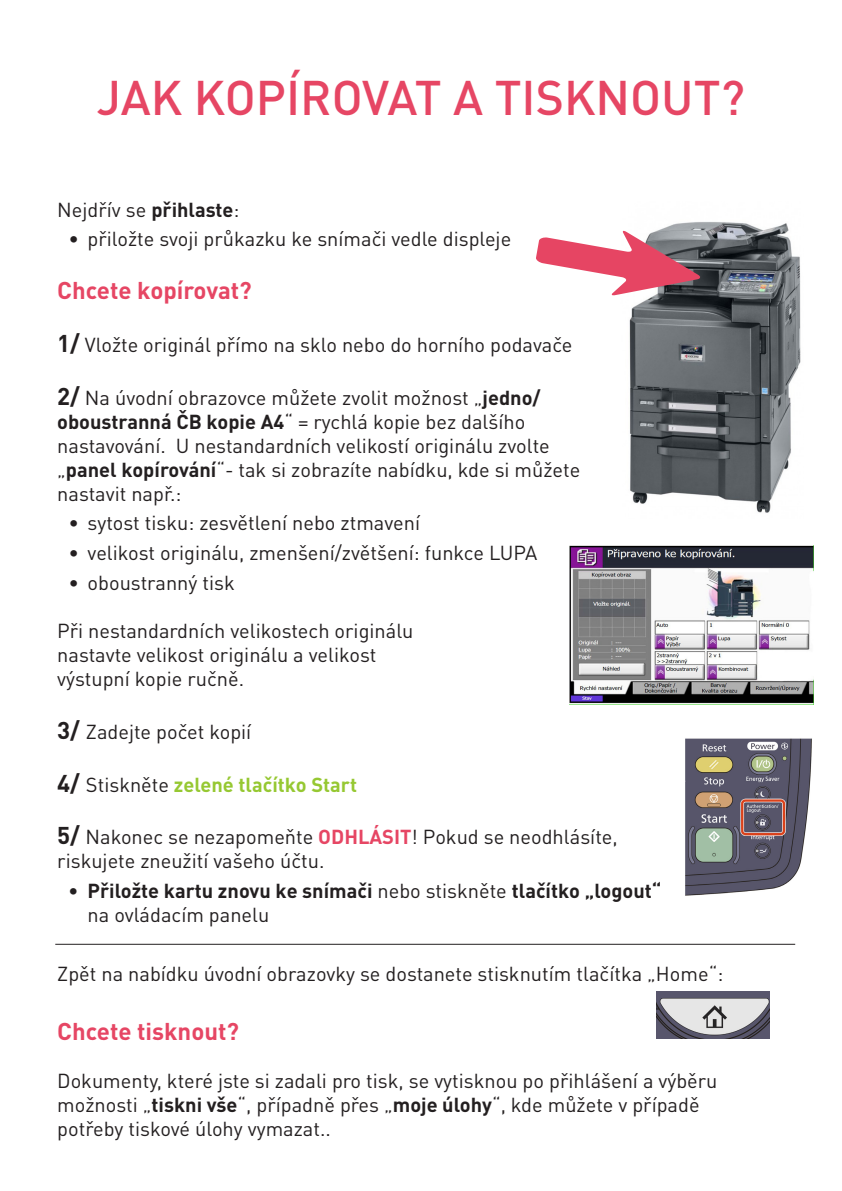
<style>
.page{position:relative;width:842px;height:1191px;background:#fff}
.page>*{position:absolute;margin:0;border:0;box-sizing:border-box;transform-origin:0 0}
.t1{font:500 48px "DIN Pro";color:#e64664}
.t2{font:700 24px "DIN Pro";color:#e64664}
.odrážky{font:20px/24px "DIN Pro";color:#231f20}
.t3{font:700 20px/24px "DIN Pro";color:#231f20}
.t4{font:700 20px "DIN Pro";color:#96c832}
.s1{font-weight:700}
.s2{font-weight:700;font-size:24px}
.s3{font-size:24px;color:#231f20}
.s4{font-weight:400;color:#231f20}
.s5{font-weight:700;color:#e64664}
.s6{font-weight:400}
</style>
<div class="page">
<img style="left:629px;top:222px;width:172px;height:291px">
<svg style="left:536px;top:230px;width:165px;height:66px"></svg>
<img style="left:569px;top:546px;width:244px;height:158px">
<img style="left:685px;top:738px;width:127px;height:158px">
<hr style="left:55px;top:944px;width:740px;height:1px;background:#231f20">
<img style="left:656px;top:991px;width:113px;height:47px">
<p class="t1" style="left:97px;top:65px;width:650px">JAK KOPÍROVAT A TISKNOUT?</p>
<p class="odrážky" style="left:57px;top:196px;width:184px">Nejdřív se <span class="s1">přihlaste</span>:</p>
<p class="odrážky" style="left:69px;top:226px;width:444px">• přiložte svoji průkazku ke snímači vedle displeje</p>
<p class="t2" style="left:57px;top:274px;width:196px">Chcete kopírovat?</p>
<p class="odrážky" style="left:57px;top:332px;width:517px"><span class="s2">1/</span> Vložte originál přímo na sklo nebo do horního podavače</p>
<p class="odrážky" style="left:57px;top:385px;width:494px"><span class="s2">2/</span> Na úvodní obrazovce můžete zvolit možnost „<span class="s1">jedno/ oboustranná ČB kopie A4</span>“ = rychlá kopie bez dalšího nastavování. U nestandardních velikostí originálu zvolte</p>
<p class="odrážky" style="left:57px;top:457px;width:524px">„<span class="s1">panel kopírování</span>“- tak si zobrazíte nabídku, kde si můžete nastavit např.:</p>
<p class="odrážky" style="left:69px;top:510px;width:353px">• sytost tisku: zesvětlení nebo ztmavení</p>
<p class="odrážky" style="left:69px;top:540px;width:470px">• velikost originálu, zmenšení/zvětšení: funkce LUPA</p>
<p class="odrážky" style="left:69px;top:570px;width:168px">• oboustranný tisk</p>
<p class="odrážky" style="left:57px;top:618px;width:358px">Při nestandardních velikostech originálu nastavte velikost originálu a velikost výstupní kopie ručně.</p>
<p class="odrážky" style="left:57px;top:718px;width:196px"><span class="s2">3/</span> Zadejte počet kopií</p>
<p class="t4" style="left:57px;top:770px;width:301px"><span class="s3">4/</span> <span class="s4">Stiskněte</span> zelené tlačítko Start</p>
<p class="odrážky" style="left:57px;top:824px;width:562px"><span class="s2">5/</span> Nakonec se nezapomeňte <span class="s5">ODHLÁSIT</span>! Pokud se neodhlásíte, riskujete zneužití vašeho účtu.</p>
<p class="t3" style="left:88px;top:878px;width:575px;text-indent:-19px">• Přiložte kartu znovu ke snímači <span class="s6">nebo stiskněte</span> tlačítko „logout“ <span class="s6">na ovládacím panelu</span></p>
<p class="odrážky" style="left:57px;top:961px;width:667px">Zpět na nabídku úvodní obrazovky se dostanete stisknutím tlačítka „Home“:</p>
<p class="t2" style="left:57px;top:1015px;width:183px">Chcete tisknout?</p>
<p class="odrážky" style="left:57px;top:1067px;width:662px">Dokumenty, které jste si zadali pro tisk, se vytisknou po přihlášení a výběru možnosti „<span class="s1">tiskni vše</span>“, případně přes „<span class="s1">moje úlohy</span>“, kde můžete v případě potřeby tiskové úlohy vymazat..</p>
</div>
